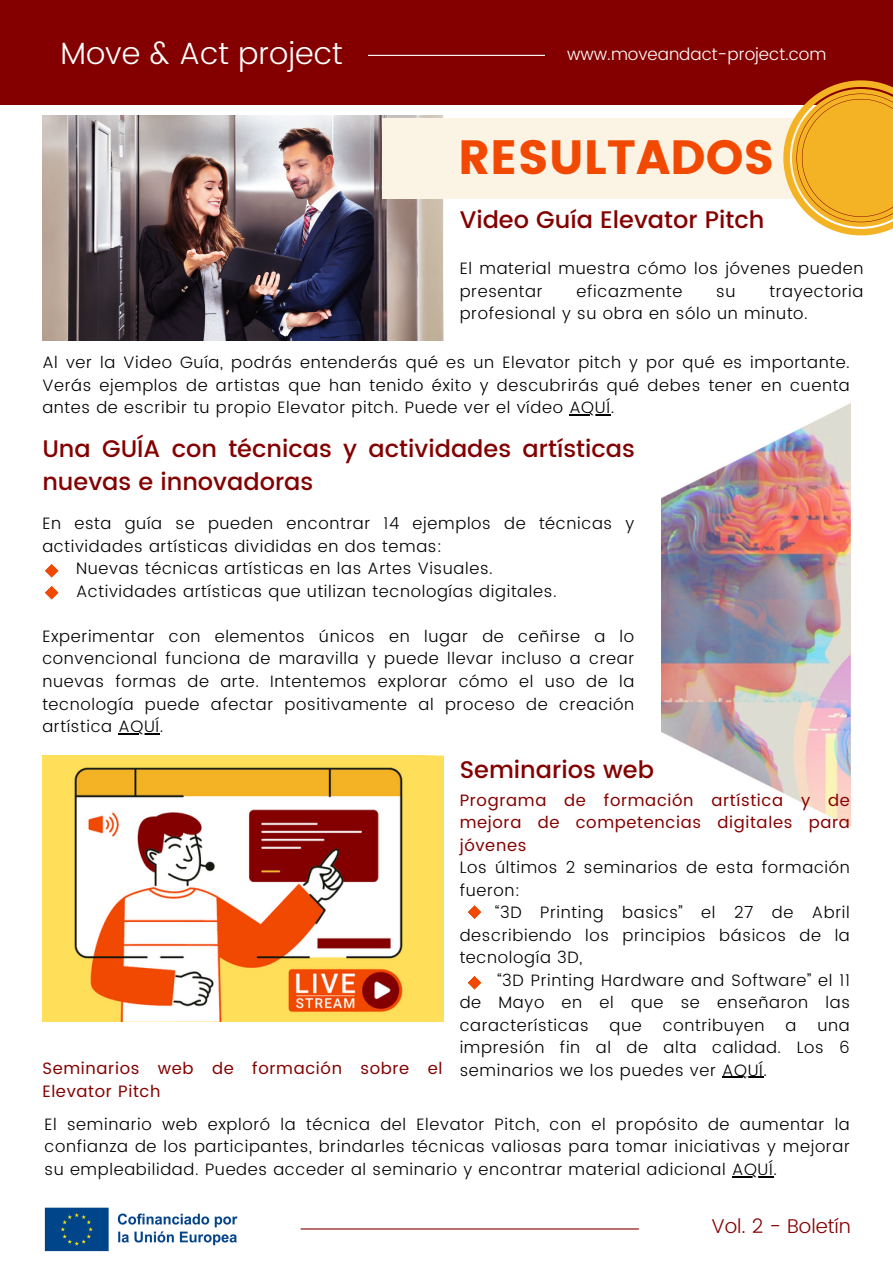
<style>
.page{position:relative;width:893px;height:1264px;background:#fff}
.page>*{position:absolute;margin:0;border:0;box-sizing:border-box;transform-origin:0 0}
.t1{font:48px "Poppins";color:#f14902}
.t2{font:300 30.75px "Poppins";color:#fff}
.t3{font:500 24px/32.7px "Poppins";color:#840000}
.t4{font:300 19.95px "Poppins";color:#840000}
.t5{font:300 16.95px "Poppins";color:#fff}
.t6{font:300 16.5px/22.5px "Poppins";letter-spacing:.04em;color:#000;text-align:justify}
.t7{font:16.5px/22.5px "Poppins";letter-spacing:.04em;color:#840000;text-align:justify}
</style>
<div class="page">
<div style="left:0;top:0;width:892px;height:104px;background:#840000"></div>
<hr style="left:300px;top:1228px;width:339px;height:1px;background:#840000">
<img style="left:44px;top:1207px;width:194px;height:45px">
<hr style="left:368px;top:55px;width:177px;height:1px;background:#fff">
<img style="left:661px;top:403px;width:189px;height:424px">
<img style="left:42px;top:116px;width:401px;height:225px">
<div style="left:382px;top:118px;width:468px;height:80px;background:#fbf3e4"></div>
<hr style="left:118px;top:733px;width:42px;height:1px;background:#000">
<svg style="left:45px;top:564px;width:14px;height:14px"></svg>
<svg style="left:45px;top:586px;width:14px;height:14px"></svg>
<img style="left:42px;top:755px;width:401px;height:266px">
<hr style="left:732px;top:1175px;width:41px;height:2px;background:#000">
<hr style="left:722px;top:1076px;width:41px;height:1px;background:#000">
<hr style="left:569px;top:414px;width:41px;height:1px;background:#000">
<svg style="left:468px;top:905px;width:13px;height:14px"></svg>
<svg style="left:468px;top:976px;width:13px;height:13px"></svg>
<svg style="left:783px;top:80px;width:109px;height:155px"></svg>
<h3 class="t2" style="left:61px;top:35px;width:283px">Move &amp; Act project</h3>
<p class="t5" style="left:567px;top:45px;width:261px">www.moveandact-project.com</p>
<p class="t1" style="left:458px;top:130px;width:318px">RESULTADOS</p>
<p class="t3" style="left:459px;top:203px;width:306px">Video Guía Elevator Pitch</p>
<p class="t6" style="left:459px;top:257px;width:405px">El material muestra cómo los jóvenes pueden presentar</p>
<p class="t6" style="left:576px;top:280px;width:107px">eficazmente</p>
<p class="t6" style="left:716px;top:280px;width:21px">su</p>
<p class="t6" style="left:459px;top:280px;width:405px;text-indent:310px">trayectoria profesional y su obra en sólo un minuto.</p>
<p class="t6" style="left:42px;top:351px;width:809px">Al ver la Video Guía, podrás entenderás qué es un Elevator pitch y por qué es importante.<br>Verás ejemplos de artistas que han tenido éxito y descubrirás qué debes tener en cuenta antes de escribir tu propio Elevator pitch. Puede ver el vídeo AQUÍ.</p>
<p class="t3" style="left:42px;top:432px;width:594px">Una GUÍA con técnicas y actividades artísticas nuevas e innovadoras</p>
<p class="t6" style="left:42px;top:512px;width:593px">En esta guía se pueden encontrar 14 ejemplos de técnicas y actividades artísticas divididas en dos temas:</p>
<p class="t6" style="left:76px;top:557px;width:418px">Nuevas técnicas artísticas en las Artes Visuales.</p>
<h1 class="t6" style="left:76px;top:580px;width:482px">Actividades artísticas que utilizan tecnologías digitales.</h1>
<h3 class="t6" style="left:42px;top:625px;width:593px">Experimentar con elementos únicos en lugar de ceñirse a lo convencional funciona de maravilla y puede llevar incluso a crear nuevas formas de arte. Intentemos explorar cómo el uso de la tecnología puede afectar positivamente al proceso de creación artística AQUÍ.</h3>
<p class="t7" style="left:42px;top:1057px;width:401px">Seminarios web de formación sobre el<br>Elevator Pitch</p>
<p class="t3" style="left:459px;top:753px;width:196px">Seminarios web</p>
<h3 class="t7" style="left:459px;top:788px;width:391px">Programa de formación artística y de mejora de competencias digitales para jóvenes</h3>
<p class="t6" style="left:459px;top:856px;width:391px">Los últimos 2 seminarios de esta formación fueron:</p>
<p class="t6" style="left:459px;top:901px;width:391px;text-indent:36px">“3D Printing basics” el 27 de Abril describiendo los principios básicos de la tecnología 3D,</p>
<p class="t6" style="left:459px;top:968px;width:391px;text-indent:38px">“3D Printing Hardware and Software” el 11 de Mayo en el que se enseñaron las características</p>
<p class="t6" style="left:609px;top:1013px;width:34px">que</p>
<p class="t6" style="left:662px;top:1013px;width:103px">contribuyen</p>
<p class="t6" style="left:785px;top:1013px;width:12px">a</p>
<p class="t6" style="left:459px;top:1013px;width:391px;text-indent:358px">una impresión fin al de alta calidad. Los 6 seminarios we los puedes ver AQUÍ.</p>
<p class="t6" style="left:44px;top:1112px;width:806px">El seminario web exploró la técnica del Elevator Pitch, con el propósito de aumentar la confianza de los participantes, brindarles técnicas valiosas para tomar iniciativas y mejorar su empleabilidad. Puedes acceder al seminario y encontrar material adicional AQUÍ.</p>
<p class="t4" style="left:711px;top:1214px;width:141px">Vol. 2 - Boletín</p>
</div>
